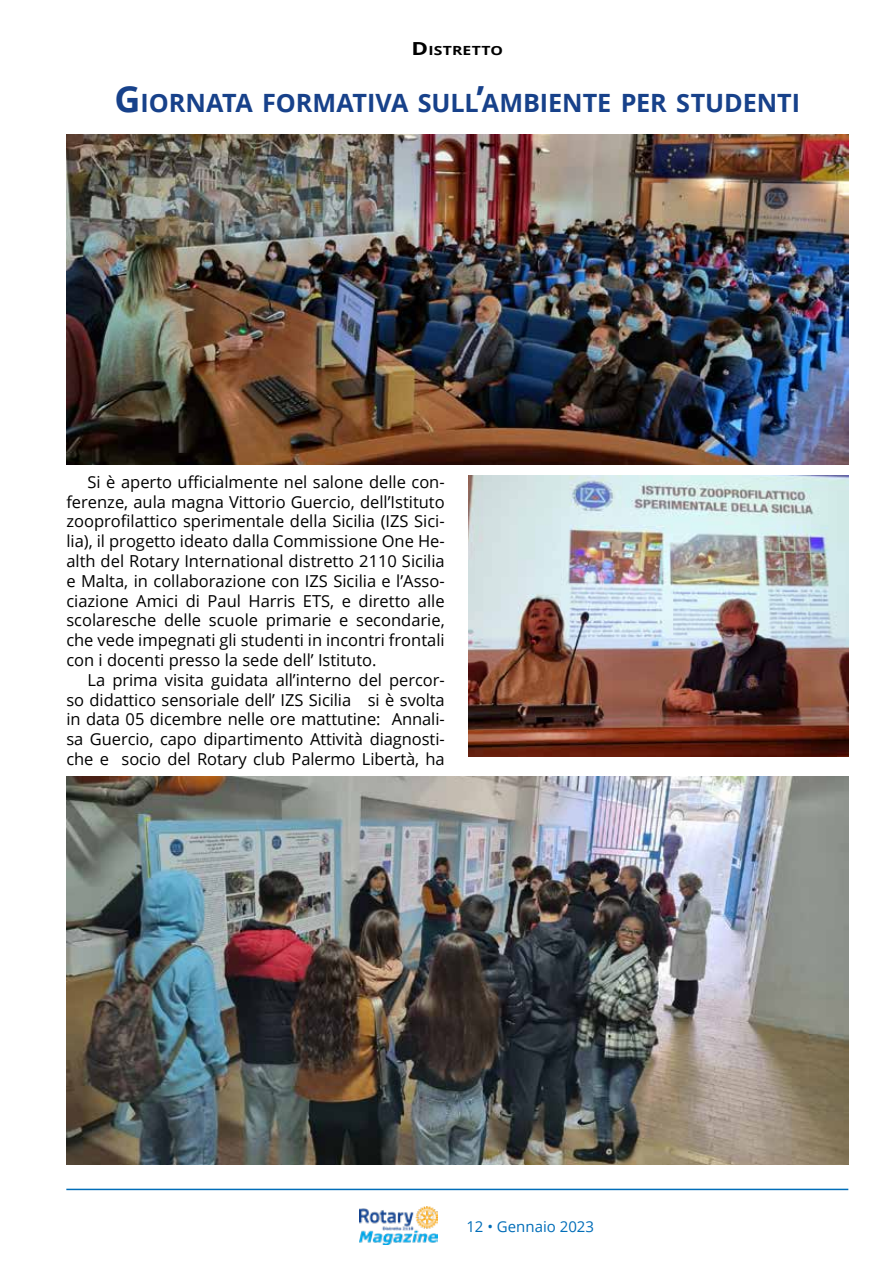
<style>
.page{position:relative;width:893px;height:1263px;background:#fff}
.page>*{position:absolute;margin:0;border:0;box-sizing:border-box;transform-origin:0 0}
.t1{font:700 25.2px "Open Sans";color:#17418a}
.t2{font:16.5px "Open Sans";color:#000}
.t3{font:15px "Open Sans";color:#006db8}
.t4{font:700 12.6px "Open Sans";letter-spacing:.015em;color:#000;scale:1.25 1}
.s1{font-size:18px}
.s2{font-size:36px}
</style>
<div class="page">
<img style="left:359px;top:1206px;width:78px;height:39px">
<hr style="left:66px;top:1189px;width:782px;height:1px;background:#006db8">
<img style="left:66px;top:134px;width:782px;height:331px">
<img style="left:468px;top:475px;width:380px;height:282px">
<img style="left:66px;top:776px;width:782px;height:388px">
<p class="t4" style="left:412px;top:42px;width:75px"><span class="s1">D</span>ISTRETTO</p>
<p class="t1" style="left:115px;top:85px;width:682px"><span class="s2">G</span> I ORNATA FORMATIVA SULL<span class="s2">’</span>AMBI ENTE PER STUDENTI</p>
<p class="t2" style="left:88px;top:470px;width:359px">Si è aperto ufficialmente nel salone delle con-</p>
<p class="t2" style="left:66px;top:490px;width:380px">ferenze, aula magna Vittorio Guercio, dell’Istituto</p>
<p class="t2" style="left:66px;top:510px;width:380px">zooprofilattico sperimentale della Sicilia (IZS Sici-</p>
<p class="t2" style="left:66px;top:530px;width:380px">lia), il progetto ideato dalla Commissione One He-</p>
<p class="t2" style="left:66px;top:550px;width:380px">alth del Rotary International distretto 2110 Sicilia</p>
<p class="t2" style="left:66px;top:569px;width:380px">e Malta, in collaborazione con IZS Sicilia e l’Asso-</p>
<p class="t2" style="left:66px;top:589px;width:380px">ciazione Amici di Paul Harris ETS, e diretto alle</p>
<p class="t2" style="left:66px;top:609px;width:380px">scolaresche delle scuole primarie e secondarie,</p>
<p class="t2" style="left:66px;top:629px;width:380px">che vede impegnati gli studenti in incontri frontali</p>
<p class="t2" style="left:66px;top:649px;width:312px">con i docenti presso la sede dell’ Istituto.</p>
<p class="t2" style="left:88px;top:668px;width:359px">La prima visita guidata all’interno del percor-</p>
<p class="t2" style="left:66px;top:688px;width:380px">so didattico sensoriale dell’ IZS Sicilia si è svolta</p>
<p class="t2" style="left:66px;top:708px;width:380px">in data 05 dicembre nelle ore mattutine: Annali-</p>
<p class="t2" style="left:66px;top:728px;width:380px">sa Guercio, capo dipartimento Attività diagnosti-</p>
<p class="t2" style="left:66px;top:748px;width:380px">che e socio del Rotary club Palermo Libertà, ha</p>
<p class="t3" style="left:466px;top:1216px;width:129px">12 • Gennaio 2023</p>
</div>
